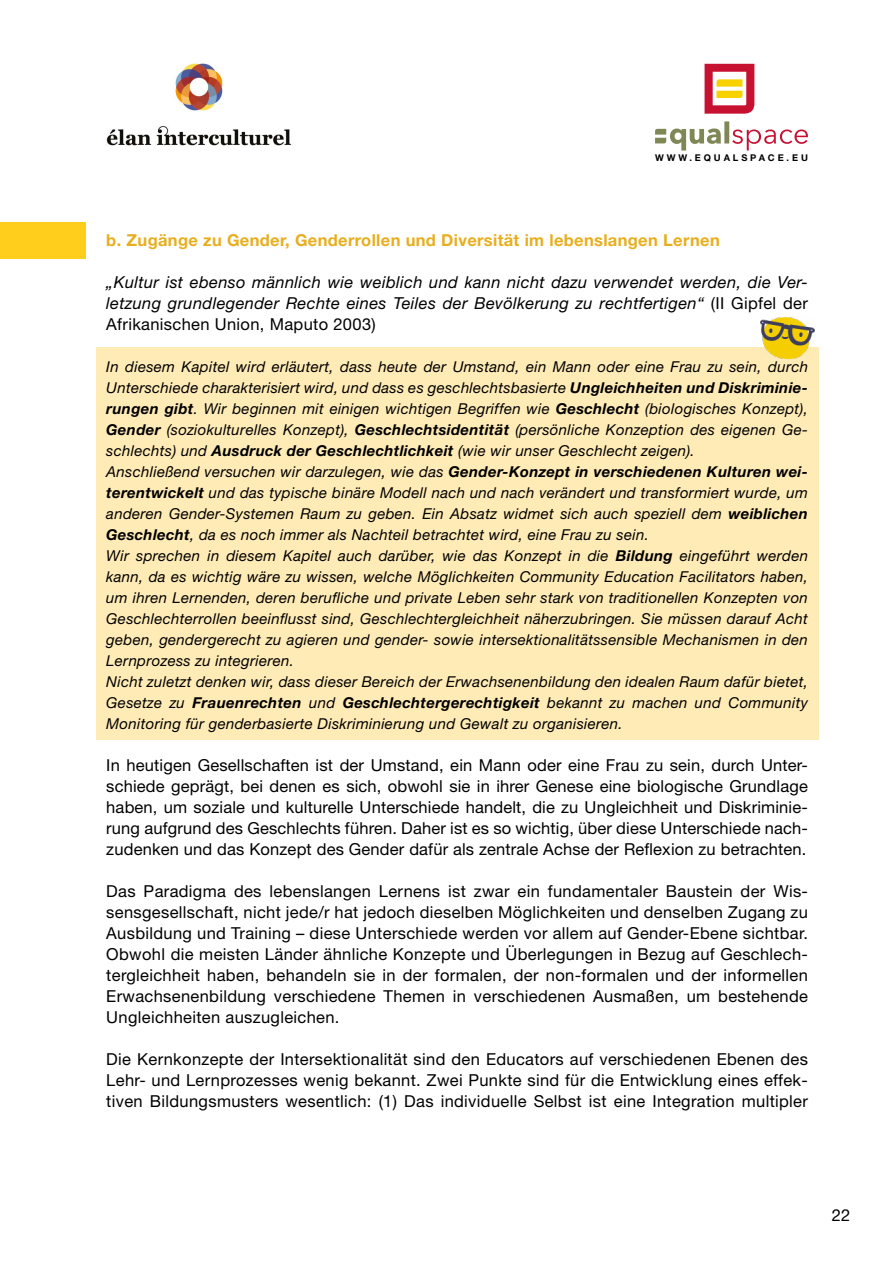
<style>
.page{position:relative;width:893px;height:1263px;background:#fff}
.page>*{position:absolute;margin:0;border:0;box-sizing:border-box;transform-origin:0 0}
.t1{font:16.5px/21px "Helvetica Neue LT Pro";letter-spacing:.02em;color:#000;text-align:justify}
.t2{font:italic 16.5px/21px "Helvetica Neue LT Pro";letter-spacing:.02em;color:#000;text-align:justify}
.t3{font:700 16.5px "Helvetica Neue LT Pro";letter-spacing:.02em;color:#e8ae1e}
.t4{font:italic 15px/21px "Helvetica Neue LT Pro";letter-spacing:.02em;color:#000}
.t5{font:700 9.3px "Helvetica Neue LT Pro";letter-spacing:.31em;color:#000}
.s1{font-style:normal}
.s2{font-weight:700}
</style>
<div class="page">
<svg style="left:655px;top:121px;width:153px;height:30px"></svg>
<svg style="left:705px;top:64px;width:49px;height:50px"></svg>
<img style="left:106px;top:63px;width:186px;height:83px">
<div style="left:0;top:222px;width:85px;height:36px;background:#ffcd1c"></div>
<div style="left:96px;top:348px;width:723px;height:392px;background:#ffebb6"></div>
<img style="left:761px;top:317px;width:53px;height:42px">
<p class="t5" style="left:655px;top:152px;width:154px">WWW.EQUALSPACE.EU</p>
<p class="t3" style="left:106px;top:229px;width:615px">b. Zugänge zu Gender, Genderrollen und Diversität im lebenslangen Lernen</p>
<p class="t2" style="left:106px;top:271px;width:703px">„Kultur ist ebenso männlich wie weiblich und kann nicht dazu verwendet werden, die Ver&shy;letzung grundlegender Rechte eines Teiles der Bevölkerung zu rechtfertigen“ <span class="s1">(II Gipfel der Afrikanischen Union, Maputo 2003)</span></p>
<p class="t4" style="left:106px;top:355px;width:703px">In diesem Kapitel wird erläutert, dass heute der Umstand, ein Mann oder eine Frau zu sein, durch Unterschiede charakterisiert wird, und dass es geschlechtsbasierte <span class="s2">Ungleichheiten und Diskriminie&shy;rungen gibt</span>. Wir beginnen mit einigen wichtigen Begriffen wie <span class="s2">Geschlecht</span> (biologisches Konzept), <span class="s2">Gender</span> (soziokulturelles Konzept), <span class="s2">Geschlechtsidentität</span> (persönliche Konzeption des eigenen Ge&shy;schlechts) und <span class="s2">Ausdruck der Geschlechtlichkeit</span> (wie wir unser Geschlecht zeigen).<br>Anschließend versuchen wir darzulegen, wie das <span class="s2">Gender-Konzept in verschiedenen Kulturen wei&shy;terentwickelt</span> und das typische binäre Modell nach und nach verändert und transformiert wurde, um anderen Gender-Systemen Raum zu geben. Ein Absatz widmet sich auch speziell dem <span class="s2">weiblichen Geschlecht</span>, da es noch immer als Nachteil betrachtet wird, eine Frau zu sein.<br>Wir sprechen in diesem Kapitel auch darüber, wie das Konzept in die <span class="s2">Bildung</span> eingeführt werden kann, da es wichtig wäre zu wissen, welche Möglichkeiten Community Education Facilitators haben, um ihren Lernenden, deren berufliche und private Leben sehr stark von traditionellen Konzepten von Geschlechterrollen beeinflusst sind, Geschlechtergleichheit näherzubringen. Sie müssen darauf Acht geben, gendergerecht zu agieren und gender- sowie intersektionalitätssensible Mechanismen in den Lernprozess zu integrieren.<br>Nicht zuletzt denken wir, dass dieser Bereich der Erwachsenenbildung den idealen Raum dafür bietet, Gesetze zu <span class="s2">Frauenrechten</span> und <span class="s2">Geschlechtergerechtigkeit</span> bekannt zu machen und Community Monitoring für genderbasierte Diskriminierung und Gewalt zu organisieren.</p>
<p class="t1" style="left:106px;top:754px;width:703px">In heutigen Gesellschaften ist der Umstand, ein Mann oder eine Frau zu sein, durch Unter&shy;schiede geprägt, bei denen es sich, obwohl sie in ihrer Genese eine biologische Grundlage haben, um soziale und kulturelle Unterschiede handelt, die zu Ungleichheit und Diskriminie&shy;rung aufgrund des Geschlechts führen. Daher ist es so wichtig, über diese Unterschiede nach&shy;zudenken und das Konzept des Gender dafür als zentrale Achse der Reflexion zu betrachten.</p>
<p class="t1" style="left:106px;top:880px;width:703px">Das Paradigma des lebenslangen Lernens ist zwar ein fundamentaler Baustein der Wis&shy;sensgesellschaft, nicht jede/r hat jedoch dieselben Möglichkeiten und denselben Zugang zu Ausbildung und Training – diese Unterschiede werden vor allem auf Gender-Ebene sichtbar.<br>Obwohl die meisten Länder ähnliche Konzepte und Überlegungen in Bezug auf Geschlech&shy;tergleichheit haben, behandeln sie in der formalen, der non-formalen und der informellen Erwachsenenbildung verschiedene Themen in verschiedenen Ausmaßen, um bestehende Ungleichheiten auszugleichen.</p>
<p class="t1" style="left:106px;top:1048px;width:703px">Die Kernkonzepte der Intersektionalität sind den Educators auf verschiedenen Ebenen des Lehr- und Lernprozesses wenig bekannt. Zwei Punkte sind für die Entwicklung eines effek&shy;tiven Bildungsmusters wesentlich: (1) Das individuelle Selbst ist eine Integration multipler</p>
<p class="t1" style="left:832px;top:1204px;width:20px">22</p>
</div>
